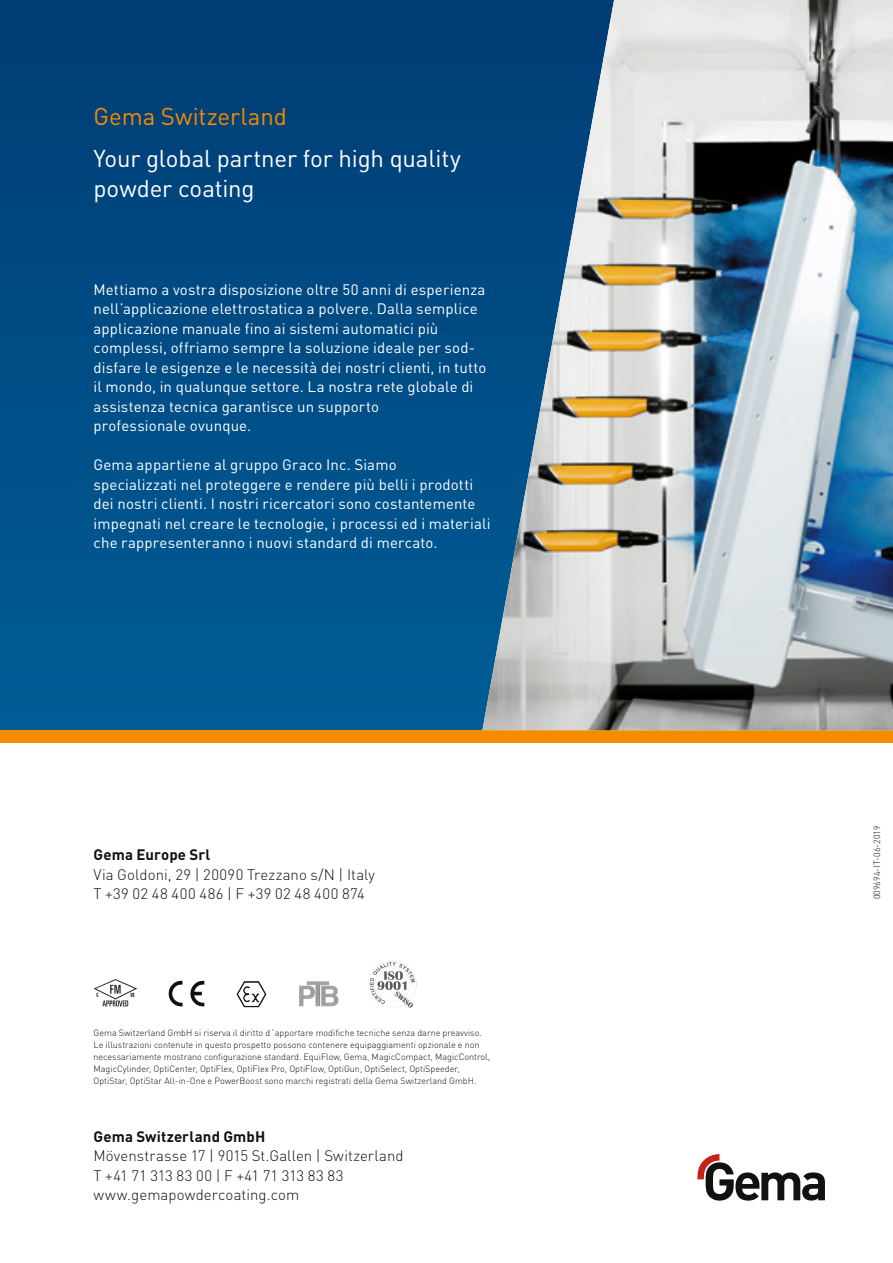
<style>
.page{position:relative;width:893px;height:1263px;background:#fff}
.page>*{position:absolute;margin:0;border:0;box-sizing:border-box;transform-origin:0 0}
.Title_White_Regular{font:24px/30px "DIN Pro";letter-spacing:-.005em;color:#fff}
.Title_Orange_Regular{font:24px "DIN Pro";letter-spacing:-.005em;color:#f58b00}
.Testo_bianco_Regular{font:15px/19.5px "DIN Pro";letter-spacing:.01em;color:#fff}
.Address_Black_Light{font:300 15px "DIN Pro";letter-spacing:.01em;color:#11110f}
.Address_Black_Bold_1{font:700 15px "DIN Pro";letter-spacing:.01em;color:#11110f}
.Address_Black_Light-2{font:300 15px "DIN Pro";letter-spacing:.03em;color:#11110f}
.Address_Black_Light-3{font:300 15px "DIN Pro";letter-spacing:-.01em;color:#11110f}
.Disclaimer_Black_Lig{font:300 9px/12px "DIN Pro";color:#11110f}
</style>
<div class="page">
<div style="left:0;top:0;width:893px;height:737px;background:linear-gradient(to bottom,#003c75,#005d96)"></div>
<div style="left:0;top:730px;width:893px;height:13px;background:#f58b00"></div>
<img style="left:368px;top:960px;width:48px;height:48px">
<img style="left:94px;top:979px;width:42px;height:28px">
<img style="left:168px;top:980px;width:37px;height:27px">
<img style="left:236px;top:981px;width:31px;height:27px">
<img style="left:299px;top:981px;width:40px;height:26px">
<svg style="left:697px;top:1154px;width:128px;height:46px"></svg>
<img style="left:482px;top:0;width:411px;height:730px">
<p class="Title_Orange_Regular" style="left:94px;top:97px;width:195px">Gema Switzerland</p>
<p class="Title_White_Regular" style="left:94px;top:141px;width:369px">Your global partner for high quality powder coating</p>
<p class="Testo_bianco_Regular" style="left:94px;top:278px;width:393px">Mettiamo a vostra disposizione oltre 50 anni di esperienza nell’applicazione elettrostatica a polvere. Dalla semplice applicazione manuale fino ai sistemi automatici più</p>
<p class="Testo_bianco_Regular" style="left:94px;top:336px;width:394px">complessi, offriamo sempre la soluzione ideale per sod&shy;disfare le esigenze e le necessità dei nostri clienti, in tutto il mondo, in qualunque settore. La nostra rete globale di assistenza tecnica garantisce un supporto</p>
<p class="Testo_bianco_Regular" style="left:94px;top:414px;width:159px">professionale ovunque.</p>
<p class="Testo_bianco_Regular" style="left:94px;top:453px;width:305px">Gema appartiene al gruppo Graco Inc. Siamo</p>
<p class="Testo_bianco_Regular" style="left:94px;top:473px;width:381px">specializzati nel proteggere e rendere più belli i prodotti</p>
<p class="Testo_bianco_Regular" style="left:94px;top:492px;width:398px">dei nostri clienti. I nostri ricercatori sono costantemente impegnati nel creare le tecnologie, i processi ed i materiali che rappresenteranno i nuovi standard di mercato.</p>
<p class="Address_Black_Bold_1" style="left:94px;top:842px;width:118px">Gema Europe Srl</p>
<p class="Address_Black_Light" style="left:94px;top:863px;width:283px">Via Goldoni, 29 | 20090 Trezzano s/N | Italy</p>
<p class="Address_Black_Light-2" style="left:94px;top:882px;width:273px">T +39 02 48 400 486 | F +39 02 48 400 874</p>
<p class="Disclaimer_Black_Lig" style="left:94px;top:1025px;width:398px">Gema Switzerland GmbH si riserva il diritto d´apportare modifiche tecniche senza darne preavviso.<br>Le illustrazioni contenute in questo prospetto possono contenere equipaggiamenti opzionale e non necessariamente mostrano configurazione standard. EquiFlow, Gema, MagicCompact, MagicControl, MagicCylinder, OptiCenter, OptiFlex, OptiFlex Pro, OptiFlow, OptiGun, OptiSelect, OptiSpeeder, OptiStar, OptiStar All-in-One e PowerBoost sono marchi registrati della Gema Switzerland GmbH.</p>
<p class="Address_Black_Bold_1" style="left:94px;top:1124px;width:173px">Gema Switzerland GmbH</p>
<p class="Address_Black_Light" style="left:94px;top:1144px;width:312px">Mövenstrasse 17 | 9015 St.Gallen | Switzerland</p>
<p class="Address_Black_Light-3" style="left:94px;top:1164px;width:252px">T +41 71 313 83 00 | F +41 71 313 83 83</p>
<p class="Address_Black_Light" style="left:94px;top:1183px;width:207px">www.gemapowdercoating.com</p>
<p class="Disclaimer_Black_Lig" style="left:870px;top:899px;width:75px;rotate:-90deg">009694-IT-06-2019</p>
</div>
